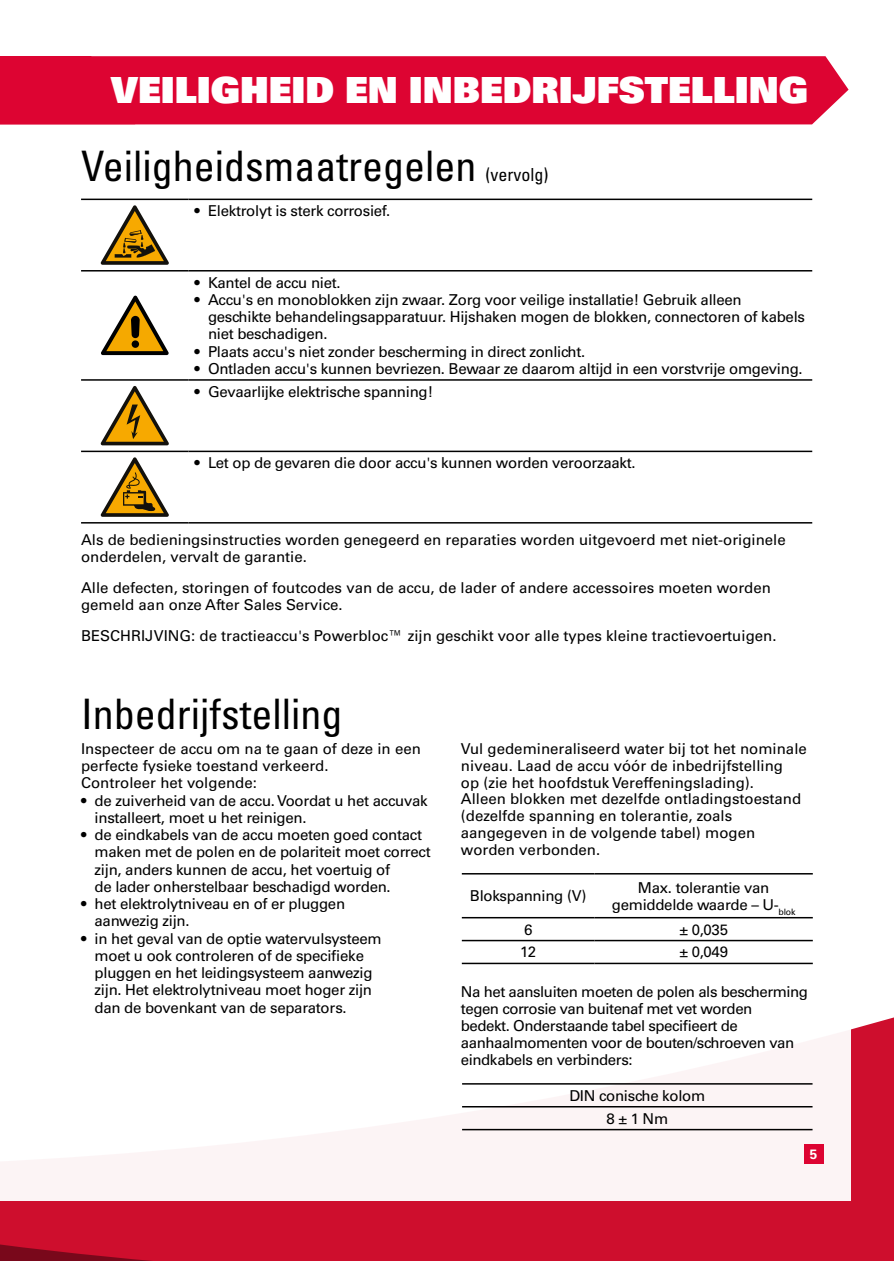
<style>
.page{position:relative;width:894px;height:1261px;background:#fff}
.page>*{position:absolute;margin:0;border:0;box-sizing:border-box;transform-origin:0 0}
.t1{font:condensed 42px "Univers LT Std";color:#000}
.t2{font:36px "Univers LT Std X Black";color:#fff}
.t3{font:condensed 18px "Univers LT Std";color:#000}
.t4{font:15px/17.2px "Univers LT Std";letter-spacing:-.02em;color:#000}
.t5{font:15px/16.8px "Univers LT Std";color:#000}
.t6{font:700 13.5px "Univers LT Std";color:#fff}
</style>
<div class="page">
<div style="left:0;top:1017px;width:893px;height:243px;background:#ce0e2d"></div>
<div style="left:0;top:911px;width:850px;height:289px;background:#fff"></div>
<div style="left:803px;top:1143px;width:20px;height:20px;background:#dd0432"></div>
<div style="left:135px;top:56px;width:713px;height:68px;background:#dd0432"></div>
<div style="left:0;top:56px;width:135px;height:68px;background:#dd0432"></div>
<hr style="left:81px;top:198px;width:107px;height:2px;background:#000">
<hr style="left:188px;top:198px;width:624px;height:2px;background:#000">
<hr style="left:81px;top:270px;width:107px;height:1px;background:#000">
<hr style="left:188px;top:270px;width:624px;height:1px;background:#000">
<hr style="left:81px;top:379px;width:107px;height:2px;background:#000">
<hr style="left:188px;top:379px;width:624px;height:2px;background:#000">
<hr style="left:81px;top:450px;width:107px;height:2px;background:#000">
<hr style="left:188px;top:450px;width:624px;height:2px;background:#000">
<hr style="left:81px;top:522px;width:107px;height:1px;background:#000">
<hr style="left:188px;top:522px;width:624px;height:1px;background:#000">
<svg style="left:101px;top:205px;width:68px;height:60px"></svg>
<svg style="left:101px;top:296px;width:68px;height:59px"></svg>
<svg style="left:101px;top:386px;width:68px;height:59px"></svg>
<svg style="left:101px;top:457px;width:68px;height:60px"></svg>
<hr style="left:461px;top:873px;width:133px;height:1px;background:#000">
<hr style="left:594px;top:873px;width:218px;height:1px;background:#000">
<hr style="left:461px;top:916px;width:133px;height:2px;background:#000">
<hr style="left:594px;top:916px;width:218px;height:2px;background:#000">
<hr style="left:461px;top:939px;width:133px;height:2px;background:#000">
<hr style="left:594px;top:939px;width:218px;height:2px;background:#000">
<hr style="left:461px;top:962px;width:133px;height:2px;background:#000">
<hr style="left:594px;top:962px;width:218px;height:2px;background:#000">
<hr style="left:462px;top:1083px;width:350px;height:1px;background:#000">
<hr style="left:462px;top:1105px;width:350px;height:2px;background:#000">
<hr style="left:462px;top:1128px;width:350px;height:2px;background:#000">
<h2 class="t2" style="left:111px;top:67px;width:698px">VEILIGHEID EN INBEDRIJFSTELLING</h2>
<h1 class="t1" style="left:81px;top:140px;width:397px">Veiligheidsmaatregelen</h1>
<p class="t4" style="left:194px;top:202px;width:197px">• Elektrolyt is sterk corrosief.</p>
<p class="t3" style="left:485px;top:163px;width:64px">(vervolg)</p>
<p class="t4" style="left:194px;top:274px;width:148px">• Kantel de accu niet.</p>
<p class="t4" style="left:208px;top:291px;width:598px;text-indent:-14px">• Accu's en monoblokken zijn zwaar. Zorg voor veilige installatie! Gebruik alleen geschikte behandelingsapparatuur. Hijshaken mogen de blokken, connectoren of kabels niet beschadigen.</p>
<p class="t4" style="left:194px;top:343px;width:392px">• Plaats accu's niet zonder bescherming in direct zonlicht.</p>
<p class="t4" style="left:194px;top:360px;width:609px">• Ontladen accu's kunnen bevriezen. Bewaar ze daarom altijd in een vorstvrije omgeving.</p>
<p class="t4" style="left:194px;top:383px;width:240px">• Gevaarlijke elektrische spanning!</p>
<p class="t4" style="left:194px;top:454px;width:442px">• Let op de gevaren die door accu's kunnen worden veroorzaakt.</p>
<p class="t5" style="left:81px;top:531px;width:706px;line-height:17.2px">Als de bedieningsinstructies worden genegeerd en reparaties worden uitgevoerd met niet-originele onderdelen, vervalt de garantie.</p>
<p class="t5" style="left:81px;top:579px;width:691px;line-height:17.2px">Alle defecten, storingen of foutcodes van de accu, de lader of andere accessoires moeten worden gemeld aan onze After Sales Service.</p>
<p class="t5" style="left:81px;top:627px;width:696px">BESCHRIJVING: de tractieaccu's Powerbloc™ zijn geschikt voor alle types kleine tractievoertuigen.</p>
<h1 class="t1" style="left:81px;top:687px;width:263px">Inbedrijfstelling</h1>
<p class="t5" style="left:81px;top:740px;width:341px;line-height:17.2px">Inspecteer de accu om na te gaan of deze in een perfecte fysieke toestand verkeerd.<br>Controleer het volgende:</p>
<p class="t4" style="left:94px;top:791px;width:334px;text-indent:-14px">• de zuiverheid van de accu. Voordat u het accuvak installeert, moet u het reinigen.</p>
<p class="t4" style="left:94px;top:826px;width:337px;text-indent:-14px">• de eindkabels van de accu moeten goed contact maken met de polen en de polariteit moet correct zijn, anders kunnen de accu, het voertuig of<br>de lader onherstelbaar beschadigd worden.</p>
<p class="t4" style="left:94px;top:895px;width:252px;text-indent:-14px">• het elektrolytniveau en of er pluggen aanwezig zijn.</p>
<p class="t4" style="left:94px;top:929px;width:288px;text-indent:-14px">• in het geval van de optie watervulsysteem moet u ook controleren of de specifieke pluggen en het leidingsysteem aanwezig zijn. Het elektrolytniveau moet hoger zijn dan de bovenkant van de separators.</p>
<p class="t5" style="left:460px;top:740px;width:347px">Vul gedemineraliseerd water bij tot het nominale niveau. Laad de accu vóór de inbedrijfstelling<br>op (zie het hoofdstuk Vereffeningslading).<br>Alleen blokken met dezelfde ontladingstoestand (dezelfde spanning en tolerantie, zoals aangegeven in de volgende tabel) mogen worden verbonden.</p>
<p class="t4" style="left:470px;top:887px;width:118px">Blokspanning (V)</p>
<p class="t4" style="left:611px;top:878px;width:185px;text-align:center">Max. tolerantie van gemiddelde waarde – U-<sub>blok</sub></p>
<p class="t4" style="left:524px;top:920px;width:10px">6</p>
<p class="t4" style="left:679px;top:920px;width:50px">± 0,035</p>
<p class="t4" style="left:520px;top:943px;width:18px">12</p>
<p class="t4" style="left:679px;top:943px;width:50px">± 0,049</p>
<p class="t4" style="left:460px;top:983px;width:348px">Na het aansluiten moeten de polen als bescherming tegen corrosie van buitenaf met vet worden<br>bedekt. Onderstaande tabel specifieert de aanhaalmomenten voor de bouten/schroeven van eindkabels en verbinders:</p>
<p class="t4" style="left:569px;top:1084px;width:137px;line-height:22.8px;text-align:center">DIN conische kolom<br>8 ± 1 Nm</p>
<p class="t6" style="left:809px;top:1145px;width:9px">5</p>
</div>
